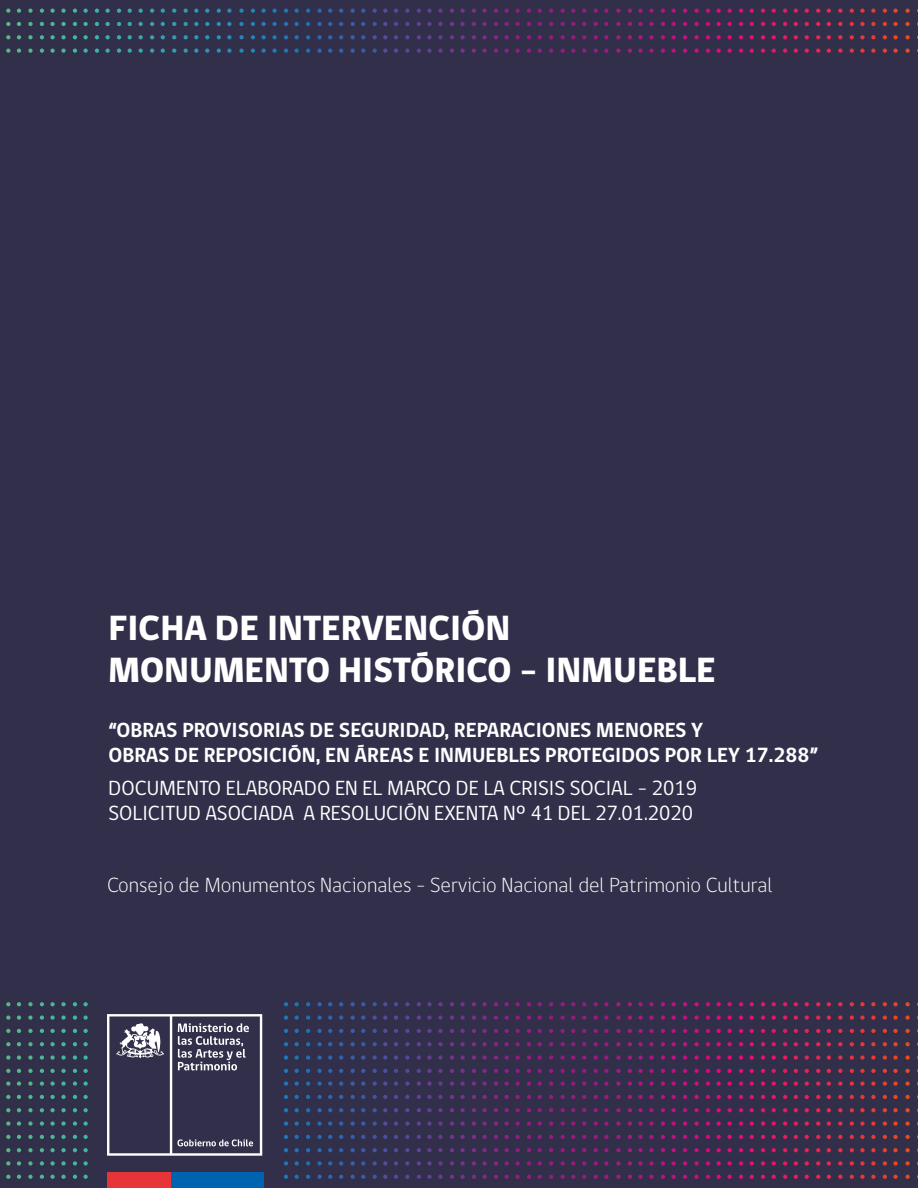
<style>
.page{position:relative;width:918px;height:1188px;background:#312f4a}
.page>*{position:absolute;margin:0;border:0;box-sizing:border-box;transform-origin:0 0}
.t1{font:800 36px/42px "gob CL";color:#fff}
.t2{font:700 21px/25.2px "gob CL";color:#fff}
.t3{font:21px/25.2px "gob CL";color:#fff}
.t4{font:300 21px "gob CL";color:#fff}
.s1{color:#312f4a}
</style>
<div class="page">
<div style="left:93px;top:990px;width:185px;height:198px;background:#312f4a"></div>
<div style="left:171px;top:1172px;width:93px;height:16px;background:#0063af"></div>
<div style="left:107px;top:1172px;width:64px;height:16px;background:#e73439"></div>
<svg style="left:107px;top:1014px;width:155px;height:142px"></svg>
<h1 class="t1" style="left:109px;top:608px;width:609px">FICHA DE INTERVENCIÓN<br>MONUMENTO HISTÓRICO - INMUEBLE</h1>
<p class="t2" style="left:109px;top:718px;width:711px">“OBRAS PROVISORIAS DE SEGURIDAD, REPARACIONES MENORES Y<br>OBRAS DE REPOSICIÓN, EN ÁREAS E INMUEBLES PROTEGIDOS POR LEY 17.288”</p>
<p class="t3" style="left:109px;top:776px;width:602px">DOCUMENTO ELABORADO EN EL MARCO DE LA CRISIS SOCIAL – 2019<br>SOLICITUD ASOCIADA A RESOLUCIÓN EXENTA Nº 41 DEL 27.01.2020 <span class="s1">9</span></p>
<p class="t4" style="left:107px;top:870px;width:667px">Consejo de Monumentos Nacionales - Servicio Nacional del Patrimonio Cultural</p>
</div>
